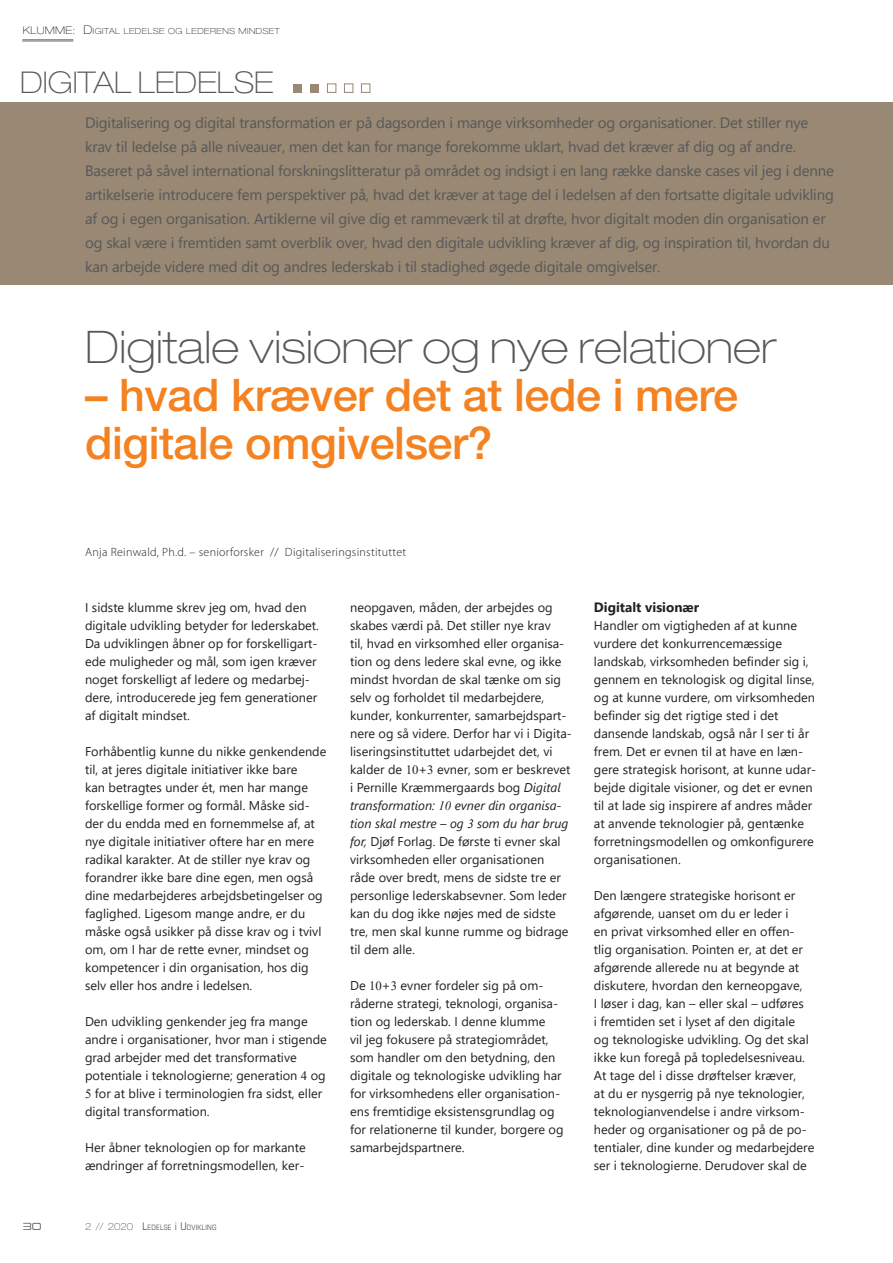
<style>
.page{position:relative;width:893px;height:1263px;background:#fff}
.page>*{position:absolute;margin:0;border:0;box-sizing:border-box;transform-origin:0 0}
.t1{font:500 45px/48px "Helvetica Neue LT Pro";letter-spacing:-.01em;color:#f58220}
.t2{font:100 expanded 45px "Helvetica Neue LT Pro";color:#57585a}
.t3{font:100 expanded 30px "Helvetica Neue LT Pro";color:#57585a}
.t4{font:15px/24px "Segoe UI";letter-spacing:-.01em;color:#57585a}
.t5{font:700 13.5px "Segoe UI";color:#231f20}
.t6{font:12.75px/18px "Segoe UI";color:#231f20}
.t7{font:300 12px "Myriad Pro";letter-spacing:.025em;color:#231f20}
.t8{font:10.5px "Uniwars Lt";color:#57585a}
.t9{font:100 expanded 8.4px "Helvetica Neue LT Pro";letter-spacing:.055em;color:#231f20}
.t10{font:condensed 7.35px "Eurostile LT Std";letter-spacing:.03em;color:#57585a}
.s1{font-size:10.5px}
.s2{font-size:12px}
.s3{font-family:"Times New Roman"}
.s4{font-family:"Helvetica Neue LT Pro";font-weight:100;font-stretch:expanded;font-size:9.75px}
.s5{font-style:italic}
.s6{font-family:"Times New Roman";font-style:italic}
</style>
<div class="page">
<div style="left:0;top:102px;width:893px;height:183px;background:#988874"></div>
<hr style="left:22px;top:40px;width:51px;height:1px;background:#6c6d70">
<hr style="left:22px;top:41px;width:51px;height:1px;background:#6c6d70">
<div style="left:293px;top:84px;width:9px;height:8px;background:#988874"></div>
<div style="left:310px;top:84px;width:9px;height:8px;background:#988874"></div>
<div style="left:327px;top:84px;width:9px;height:9px;border:1px solid #988874"></div>
<div style="left:344px;top:84px;width:9px;height:9px;border:1px solid #988874"></div>
<div style="left:361px;top:84px;width:9px;height:9px;border:1px solid #988874"></div>
<p class="t9" style="left:23px;top:26px;width:259px"><span class="s1">KLUMME:</span> <span class="s2">D</span>IGITAL LEDELSE OG LEDERENS MINDSET</p>
<h2 class="t3" style="left:20px;top:64px;width:255px">DIGITAL LEDELSE</h2>
<p class="t4" style="left:85px;top:109px;width:750px">Digitalisering og digital transformation er på dagsorden i mange virksomheder og organisationer. Det stiller nye krav til ledelse på alle niveauer, men det kan for mange forekomme uklart, hvad det kræver af dig og af andre.<br>Baseret på såvel international forskningslitteratur på området og indsigt i en lang række danske cases vil jeg i denne artikelserie introducere fem perspektiver på, hvad det kræver at tage del i ledelsen af den fortsatte digitale udvikling af og i egen organisation. Artiklerne vil give dig et rammeværk til at drøfte, hvor digitalt moden din organisation er og skal være i fremtiden samt overblik over, hvad den digitale udvikling kræver af dig, og inspiration til, hvordan du kan arbejde videre med dit og andres lederskab i til stadighed øgede digitale omgivelser.</p>
<h1 class="t2" style="left:85px;top:320px;width:693px">Digitale visioner og nye relationer</h1>
<h1 class="t1" style="left:85px;top:371px;width:654px">– hvad kræver det at lede i mere digitale omgivelser?</h1>
<p class="t7" style="left:85px;top:544px;width:323px">Anja Reinwald, Ph.d. – seniorforsker // Digitaliseringsinstituttet</p>
<p class="t6" style="left:85px;top:597px;width:235px">I sidste klumme skrev jeg om, hvad den digitale udvikling betyder for lederskabet.<br>Da udviklingen åbner op for forskelligart&shy;ede muligheder og mål, som igen kræver noget forskelligt af ledere og medarbej&shy;dere, introducerede jeg fem generationer af digitalt mindset.</p>
<p class="t6" style="left:85px;top:741px;width:243px">Forhåbentlig kunne du nikke genkendende til, at jeres digitale initiativer ikke bare<br>kan betragtes under ét, men har mange forskellige former og formål. Måske sid&shy;der du endda med en fornemmelse af, at nye digitale initiativer oftere har en mere radikal karakter. At de stiller nye krav og forandrer ikke bare dine egen, men også dine medarbejderes arbejdsbetingelser og faglighed. Ligesom mange andre, er du måske også usikker på disse krav og i tvivl om, om I har de rette evner, mindset og kompetencer i din organisation, hos dig selv eller hos andre i ledelsen.</p>
<p class="t6" style="left:85px;top:1011px;width:243px">Den udvikling genkender jeg fra mange andre i organisationer, hvor man i stigende grad arbejder med det transformative potentiale i teknologierne; generation <span class="s3">4</span> og <span class="s3">5</span> for at blive i terminologien fra sidst, eller digital transformation.</p>
<p class="t6" style="left:85px;top:1137px;width:222px">Her åbner teknologien op for markante ændringer af forretningsmodellen, ker-</p>
<p class="t8" style="left:23px;top:1221px;width:20px">30</p>
<p class="t10" style="left:85px;top:1223px;width:133px"><span class="s4">2 // 2020</span> <span class="s1">L</span>EDELSE <span class="s1">i</span> <span class="s1">U</span>DVIKLING</p>
<p class="t6" style="left:350px;top:597px;width:223px">neopgaven, måden, der arbejdes og skabes værdi på. Det stiller nye krav<br>til, hvad en virksomhed eller organisa&shy;tion og dens ledere skal evne, og ikke mindst hvordan de skal tænke om sig selv og forholdet til medarbejdere, kunder, konkurrenter, samarbejdspart&shy;nere og så videre. Derfor har vi i Digita&shy;liseringsinstituttet udarbejdet det, vi kalder de <span class="s3">10</span>+<span class="s3">3</span> evner, som er beskrevet i Pernille Kræmmergaards bog <span class="s5">Digital transformation:</span> <span class="s6">10</span> <span class="s5">evner din organisa&shy;tion skal mestre – og</span> <span class="s6">3</span> <span class="s5">som du har brug for,</span> Djøf Forlag. De første ti evner skal virksomheden eller organisationen råde over bredt, mens de sidste tre er personlige lederskabsevner. Som leder kan du dog ikke nøjes med de sidste tre, men skal kunne rumme og bidrage til dem alle.</p>
<p class="t6" style="left:350px;top:975px;width:215px">De <span class="s3">10</span>+<span class="s3">3</span> evner fordeler sig på om&shy;råderne strategi, teknologi, organisa&shy;tion og lederskab. I denne klumme<br>vil jeg fokusere på strategiområdet, som handler om den betydning, den digitale og teknologiske udvikling har for virksomhedens eller organisation&shy;ens fremtidige eksistensgrundlag og for relationerne til kunder, borgere og samarbejdspartnere.</p>
<p class="t5" style="left:594px;top:594px;width:107px">Digitalt visionær</p>
<p class="t6" style="left:594px;top:615px;width:224px">Handler om vigtigheden af at kunne vurdere det konkurrencemæssige landskab, virksomheden befinder sig i, gennem en teknologisk og digital linse, og at kunne vurdere, om virksomheden befinder sig det rigtige sted i det dansende landskab, også når I ser ti år frem. Det er evnen til at have en læn&shy;gere strategisk horisont, at kunne udar&shy;bejde digitale visioner, og det er evnen til at lade sig inspirere af andres måder at anvende teknologier på, gentænke forretningsmodellen og omkonfigurere organisationen.</p>
<p class="t6" style="left:594px;top:885px;width:222px">Den længere strategiske horisont er afgørende, uanset om du er leder i<br>en privat virksomhed eller en offen&shy;tlig organisation. Pointen er, at det er afgørende allerede nu at begynde at diskutere, hvordan den kerneopgave,<br>I løser i dag, kan – eller skal – udføres<br>i fremtiden set i lyset af den digitale<br>og teknologiske udvikling. Og det skal ikke kun foregå på topledelsesniveau.<br>At tage del i disse drøftelser kræver,<br>at du er nysgerrig på nye teknologier, teknologianvendelse i andre virksom&shy;heder og organisationer og på de po&shy;tentialer, dine kunder og medarbejdere ser i teknologierne. Derudover skal de</p>
</div>
